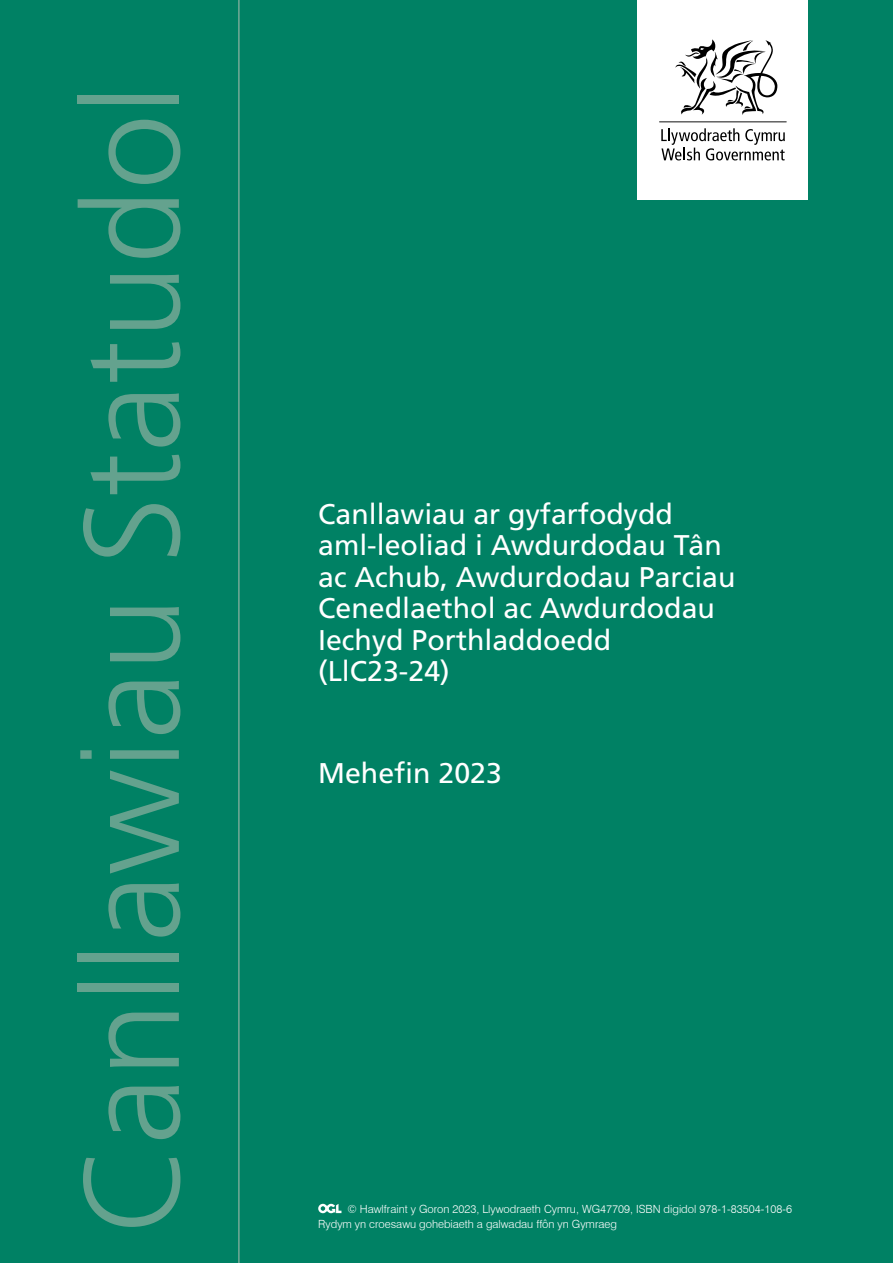
<style>
.page{position:relative;width:893px;height:1263px;background:#008164}
.page>*{position:absolute;margin:0;border:0;box-sizing:border-box;transform-origin:0 0}
.t1{font:300 135px "Frutiger LT Std";color:#64a28e}
.t2{font:28.5px/31.5px "Frutiger LT Std";color:#fff}
.Credits{font:300 11.25px/15px "Swiss 721 BT";color:#fff}
</style>
<div class="page">
<div style="left:638px;top:0;width:170px;height:200px;background:#fff"></div>
<svg style="left:675px;top:39px;width:102px;height:76px"></svg>
<svg style="left:661px;top:128px;width:124px;height:32px"></svg>
<hr style="left:659px;top:121px;width:128px;height:1px;background:#000">
<hr style="left:238px;top:0;width:2px;height:1263px;background:#74aa97">
<svg style="left:318px;top:1204px;width:23px;height:9px"></svg>
<h1 class="t1" style="left:56px;top:1234px;width:1152px;rotate:-90deg">Canllawiau Statudol</h1>
<h2 class="t2" style="left:318px;top:498px;width:419px">Canllawiau ar gyfarfodydd aml-leoliad i Awdurdodau Tân ac Achub, Awdurdodau Parciau<br>Cenedlaethol ac Awdurdodau<br>Iechyd Porthladdoedd (LlC23-24)</h2>
<h3 class="t2" style="left:318px;top:757px;width:185px">Mehefin 2023</h3>
<p class="Credits" style="left:318px;top:1201px;width:475px;text-indent:29px">© Hawlfraint y Goron 2023, Llywodraeth Cymru, WG47709, ISBN digidol 978-1-83504-108-6<br>Rydym yn croesawu gohebiaeth a galwadau ffôn yn Gymraeg</p>
</div>
